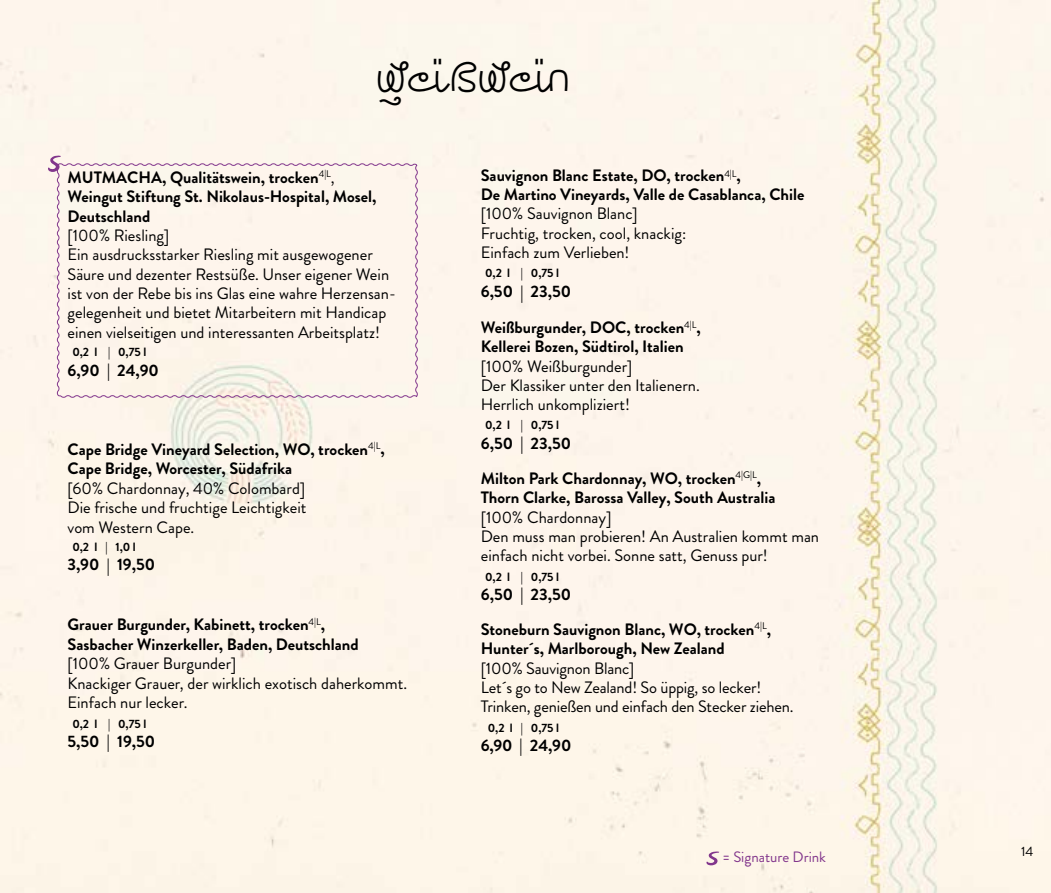
<style>
.page{position:relative;width:1051px;height:893px;background:#fff}
.page>*{position:absolute;margin:0;border:0;box-sizing:border-box;transform-origin:0 0}
.t1{font:45px "Mongolian Deathworm";color:#000}
.t2{font:16.5px/19.4px "Brandon Grotesque";color:#000}
.t3{font:700 16.5px/19.4px "Brandon Grotesque";color:#000}
.t4{font:15px "Brandon Grotesque";color:#82368c}
.t5{font:13.5px "Brandon Grotesque";color:#000}
.t6{font:700 12px "Brandon Grotesque";color:#000}
.s1{font-weight:400}
</style>
<div class="page">
<div style="left:0;top:0;width:1050px;height:893px;background:#fef5ec"></div>
<div style="left:56px;top:163px;width:362px;height:235px;background:#fef5ec"></div>
<svg style="left:48px;top:155px;width:13px;height:17px"></svg>
<svg style="left:706px;top:851px;width:13px;height:14px"></svg>
<h1 class="t1" style="left:378px;top:54px;width:196px">Weißwein</h1>
<p class="t3" style="left:67px;top:168px;width:310px">MUTMACHA, Qualitätswein, trocken<sup>4|L</sup><span class="s1">,<br></span>Weingut Stiftung St. Nikolaus-Hospital, Mosel,<br>Deutschland</p>
<p class="t2" style="left:68px;top:226px;width:330px">[100% Riesling]<br>Ein ausdrucksstarker Riesling mit ausgewogener Säure und dezenter Restsüße. Unser eigener Wein ist von der Rebe bis ins Glas eine wahre Herzensan&shy;gelegenheit und bietet Mitarbeitern mit Handicap einen vielseitigen und interessanten Arbeitsplatz!</p>
<p class="t3" style="left:68px;top:361px;width:93px">6,90 | 24,90</p>
<p class="t6" style="left:72px;top:343px;width:76px">0,2 l | 0,75 l</p>
<p class="t3" style="left:68px;top:439px;width:318px">Cape Bridge Vineyard Selection, WO, trocken<sup>4|L</sup>,<br>Cape Bridge, Worcester, Südafrika</p>
<p class="t2" style="left:68px;top:478px;width:240px;text-align:justify">[60% Chardonnay, 40% Colombard] Die frische und fruchtige Leichtigkeit vom Western Cape.</p>
<p class="t3" style="left:68px;top:555px;width:89px">3,90 | 19,50</p>
<p class="t6" style="left:72px;top:538px;width:65px">0,2 l | 1,0 l</p>
<p class="t3" style="left:68px;top:615px;width:293px">Grauer Burgunder, Kabinett, trocken<sup>4|L</sup>,<br>Sasbacher Winzerkeller, Baden, Deutschland</p>
<p class="t2" style="left:68px;top:654px;width:341px">[100% Grauer Burgunder]<br>Knackiger Grauer, der wirklich exotisch daherkommt.<br>Einfach nur lecker.</p>
<p class="t3" style="left:68px;top:732px;width:89px">5,50 | 19,50</p>
<p class="t6" style="left:72px;top:716px;width:76px">0,2 l | 0,75 l</p>
<p class="t3" style="left:480px;top:165px;width:325px">Sauvignon Blanc Estate, DO, trocken<sup>4|L</sup>,<br>De Martino Vineyards, Valle de Casablanca, Chile</p>
<p class="t2" style="left:480px;top:204px;width:207px">[100% Sauvignon Blanc]<br>Fruchtig, trocken, cool, knackig:<br>Einfach zum Verlieben!</p>
<p class="t3" style="left:480px;top:282px;width:92px">6,50 | 23,50</p>
<p class="t3" style="left:480px;top:318px;width:221px">Weißburgunder, DOC, trocken<sup>4|L</sup>,<br>Kellerei Bozen, Südtirol, Italien</p>
<p class="t2" style="left:480px;top:357px;width:220px">[100% Weißburgunder]<br>Der Klassiker unter den Italienern.<br>Herrlich unkompliziert!</p>
<p class="t3" style="left:480px;top:426px;width:282px;line-height:34.8px">6,50 | 23,50<br>Milton Park Chardonnay, WO, trocken<sup>4|G|L</sup>,</p>
<p class="t3" style="left:480px;top:488px;width:296px">Thorn Clarke, Barossa Valley, South Australia</p>
<p class="t2" style="left:480px;top:507px;width:340px">[100% Chardonnay]<br>Den muss man probieren! An Australien kommt man einfach nicht vorbei. Sonne satt, Genuss pur!</p>
<p class="t3" style="left:480px;top:577px;width:292px;line-height:34.8px">6,50 | 23,50<br>Stoneburn Sauvignon Blanc, WO, trocken<sup>4|L</sup>,</p>
<p class="t3" style="left:480px;top:639px;width:245px">Hunter´s, Marlborough, New Zealand</p>
<p class="t2" style="left:480px;top:658px;width:314px">[100% Sauvignon Blanc]<br>Let´s go to New Zealand! So üppig, so lecker!<br>Trinken, genießen und einfach den Stecker ziehen.</p>
<p class="t3" style="left:480px;top:736px;width:92px">6,90 | 24,90</p>
<p class="t6" style="left:485px;top:264px;width:76px">0,2 l | 0,75 l</p>
<p class="t6" style="left:485px;top:416px;width:76px">0,2 l | 0,75 l</p>
<p class="t6" style="left:485px;top:568px;width:76px">0,2 l | 0,75 l</p>
<p class="t6" style="left:487px;top:720px;width:73px">0,2 l | 0,75 l</p>
<p class="t4" style="left:722px;top:846px;width:105px">= Signature Drink</p>
<p class="t5" style="left:1020px;top:842px;width:14px">14</p>
</div>
